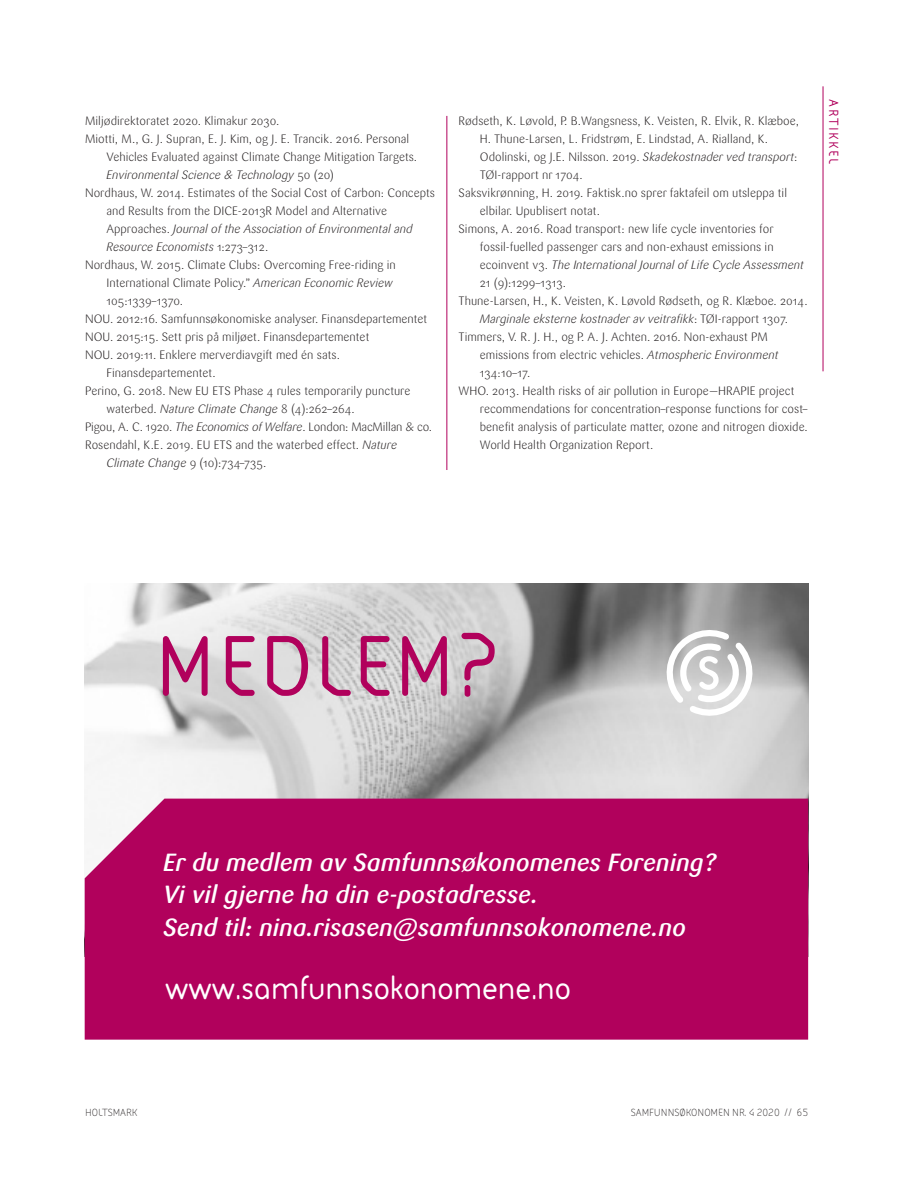
<style>
.page{position:relative;width:915px;height:1191px;background:#fff}
.page>*{position:absolute;margin:0;border:0;box-sizing:border-box;transform-origin:0 0}
.t1{font:700 87.3px "FS Sophie";color:#b1015c}
.t2{font:700 32.7px "FS Sophie";color:#fff}
.t3{font:italic 500 24.6px/32.7px "Sari";color:#fff}
.t4{font:700 13.5px "FS Sophie";letter-spacing:.12em;color:#b1015c}
.t5{font:300 12px "Sari OT";color:#231f20}
.t6{font:italic 300 12px "Sari OT";color:#231f20}
.t7{font:10.5px "FS Sophie";color:#231f20}
.s1{font-style:normal}
.s2{font-style:italic}
</style>
<div class="page">
<hr style="left:446px;top:116px;width:1px;height:354px;background:#b1015c">
<img style="left:85px;top:583px;width:722px;height:215px">
<div style="left:85px;top:798px;width:722px;height:241px;background:#b1015c"></div>
<svg style="left:665px;top:625px;width:87px;height:95px"></svg>
<hr style="left:822px;top:86px;width:1px;height:285px;background:#b1015c">
<p class="t5" style="left:85px;top:113px;width:196px">Miljødirektoratet 2020. Klimakur 2030.</p>
<p class="t5" style="left:85px;top:131px;width:325px">Miotti, M., G. J. Supran, E. J. Kim, og J. E. Trancik. 2016. Personal</p>
<p class="t5" style="left:106px;top:149px;width:312px">Vehicles Evaluated against Climate Change Mitigation Targets.</p>
<p class="t6" style="left:106px;top:167px;width:229px">Environmental Science &amp; Technology <span class="s1">50 (20)</span></p>
<p class="t5" style="left:85px;top:185px;width:351px">Nordhaus, W. 2014. Estimates of the Social Cost of Carbon: Concepts</p>
<p class="t5" style="left:106px;top:203px;width:282px">and Results from the DICE-2013R Model and Alternative</p>
<p class="t6" style="left:106px;top:221px;width:307px"><span class="s1">Approaches.</span> Journal of the Association of Environmental and</p>
<p class="t6" style="left:106px;top:239px;width:163px">Resource Economists <span class="s1">1:273–312.</span></p>
<p class="t5" style="left:85px;top:257px;width:312px">Nordhaus, W. 2015. Climate Clubs: Overcoming Free-riding in</p>
<p class="t5" style="left:106px;top:275px;width:288px">International Climate Policy.” <span class="s2">American Economic Review</span></p>
<p class="t5" style="left:106px;top:293px;width:78px">105:1339–1370.</p>
<p class="t5" style="left:85px;top:311px;width:343px">NOU. 2012:16. Samfunnsøkonomiske analyser. Finansdepartementet</p>
<p class="t5" style="left:85px;top:329px;width:286px">NOU. 2015:15. Sett pris på miljøet. Finansdepartementet</p>
<p class="t5" style="left:85px;top:347px;width:256px">NOU. 2019:11. Enklere merverdiavgift med én sats.</p>
<p class="t5" style="left:106px;top:365px;width:111px">Finansdepartementet.</p>
<p class="t5" style="left:85px;top:383px;width:327px">Perino, G. 2018. New EU ETS Phase 4 rules temporarily puncture</p>
<p class="t5" style="left:106px;top:401px;width:250px">waterbed. <span class="s2">Nature Climate Change</span> 8 (4):262–264.</p>
<p class="t5" style="left:85px;top:419px;width:348px">Pigou, A. C. 1920. <span class="s2">The Economics of Welfare</span>. London: MacMillan &amp; co.</p>
<p class="t5" style="left:85px;top:437px;width:313px">Rosendahl, K.E. 2019. EU ETS and the waterbed effect. <span class="s2">Nature</span></p>
<p class="t5" style="left:106px;top:455px;width:161px"><span class="s2">Climate Change</span> 9 (10):734–735.</p>
<p class="t5" style="left:458px;top:113px;width:342px">Rødseth, K. Løvold, P. B.Wangsness, K. Veisten, R. Elvik, R. Klæboe,</p>
<p class="t5" style="left:479px;top:131px;width:290px">H. Thune-Larsen, L. Fridstrøm, E. Lindstad, A. Rialland, K.</p>
<p class="t5" style="left:479px;top:149px;width:319px">Odolinski, og J.E. Nilsson. 2019. <span class="s2">Skadekostnader ved transport</span>:</p>
<p class="t5" style="left:479px;top:167px;width:104px">TØI-rapport nr 1704.</p>
<p class="t5" style="left:458px;top:185px;width:330px">Saksvikrønning, H. 2019. Faktisk.no sprer faktafeil om utsleppa til</p>
<p class="t5" style="left:479px;top:203px;width:122px">elbilar. Upublisert notat.</p>
<p class="t5" style="left:458px;top:221px;width:316px">Simons, A. 2016. Road transport: new life cycle inventories for</p>
<p class="t5" style="left:479px;top:239px;width:295px">fossil-fuelled passenger cars and non-exhaust emissions in</p>
<p class="t6" style="left:479px;top:257px;width:325px"><span class="s1">ecoinvent v3.</span> The International Journal of Life Cycle Assessment</p>
<p class="t5" style="left:479px;top:275px;width:88px">21 (9):1299–1313.</p>
<p class="t5" style="left:458px;top:293px;width:350px">Thune-Larsen, H., K. Veisten, K. Løvold Rødseth, og R. Klæboe. 2014.</p>
<p class="t6" style="left:479px;top:311px;width:309px">Marginale eksterne kostnader av veitrafikk<span class="s1">: TØI-rapport 1307.</span></p>
<p class="t5" style="left:458px;top:329px;width:311px">Timmers, V. R. J. H., og P. A. J. Achten. 2016. Non-exhaust PM</p>
<p class="t5" style="left:479px;top:347px;width:300px">emissions from electric vehicles. <span class="s2">Atmospheric Environment</span></p>
<p class="t5" style="left:479px;top:365px;width:52px">134:10–17.</p>
<p class="t5" style="left:458px;top:383px;width:337px">WHO. 2013. Health risks of air pollution in Europe—HRAPIE project</p>
<p class="t5" style="left:479px;top:401px;width:329px">recommendations for concentration–response functions for cost–</p>
<p class="t5" style="left:479px;top:419px;width:329px">benefit analysis of particulate matter, ozone and nitrogen dioxide.</p>
<p class="t5" style="left:479px;top:437px;width:175px">World Health Organization Report.</p>
<p class="t4" style="left:842px;top:99px;width:66px;rotate:90deg">ARTIKKEL</p>
<h1 class="t1" style="left:154px;top:606px;width:346px">MEDLEM?</h1>
<h3 class="t3" style="left:163px;top:846px;width:555px">Er du medlem av Samfunnsøkonomenes Forening?<br>Vi vil gjerne ha din e-postadresse.<br>Send til: nina.risasen@samfunnsokonomene.no</h3>
<h2 class="t2" style="left:165px;top:965px;width:407px">www.samfunnsokonomene.no</h2>
<p class="t7" style="left:85px;top:1105px;width:54px">HOLTSMARK</p>
<p class="t7" style="left:630px;top:1106px;width:179px">SAMFUNNSØKONOMEN NR. 4 2020 // 65</p>
</div>
